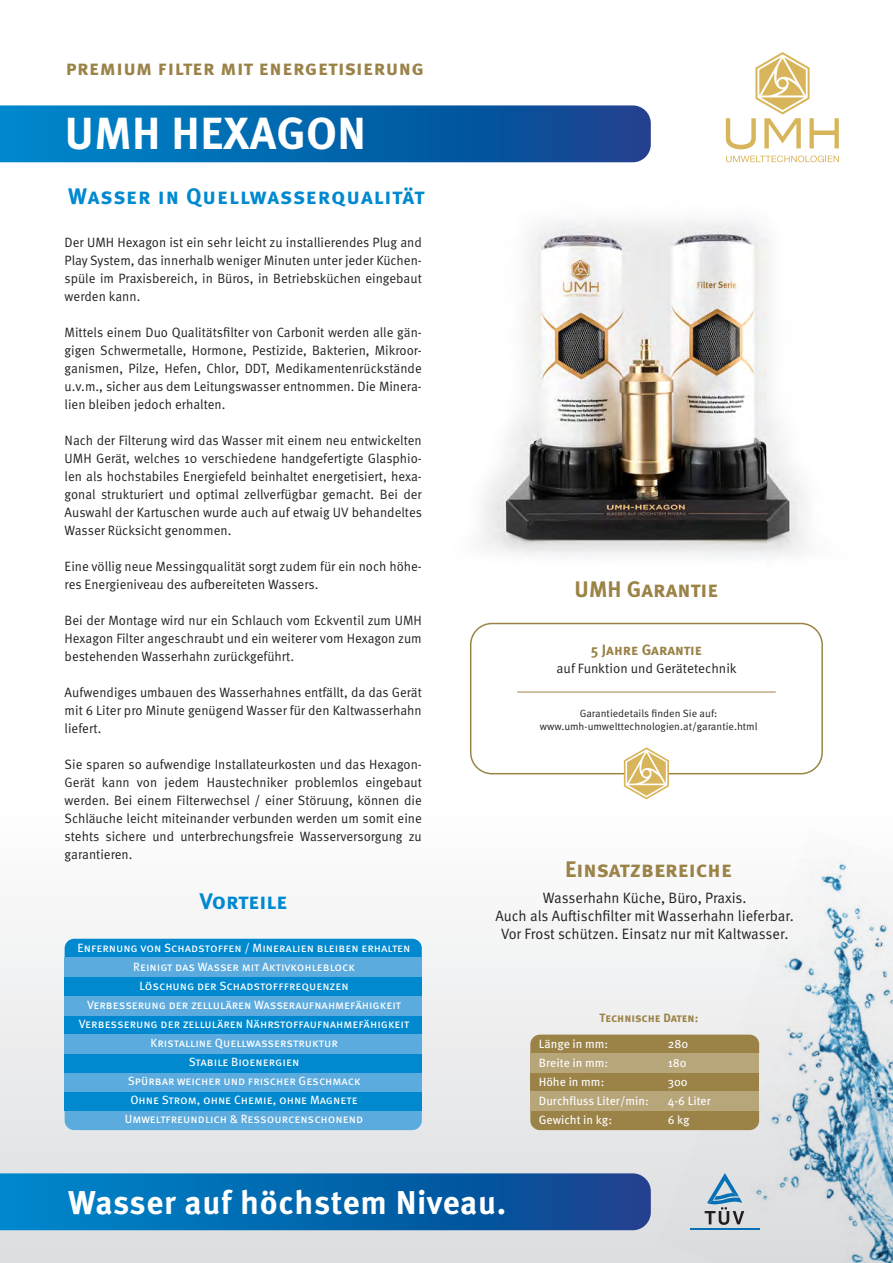
<style>
.page{position:relative;width:893px;height:1263px;background:#fff}
.page>*{position:absolute;margin:0;border:0;box-sizing:border-box;transform-origin:0 0}
.t1{font:700 45px "Meta Pro";letter-spacing:.01em;color:#fff}
.t2{font:700 33px "Meta Pro";letter-spacing:.02em;color:#fff}
.t3{font:700 22.5px "Meta Pro";letter-spacing:.035em;color:#0089cf}
.t4{font:700 22.5px "Meta Pro";letter-spacing:.005em;color:#9b8348}
.t5{font:700 22.5px "Meta Pro";letter-spacing:-.005em;color:#0089cf}
.t6{font:700 20.7px "Meta Pro";letter-spacing:.025em;color:#9b8348}
.t7{font:15px/18px "Meta Pro Norm";color:#231f20;text-align:center;scale:.96 1}
.t8{font:700 15px "Meta Pro";color:#9b8348}
.t9{font:13.5px/18px "Meta Pro Norm";color:#231f20;text-align:justify;scale:.96 1}
.t10{font:13.5px "Meta Pro Norm";color:#231f20}
.t11{font:12px/19px "Meta Pro";color:#fff}
.t12{font:700 12px "Meta Pro";letter-spacing:-.015em;color:#9b8348}
.t13{font:10.5px/13.5px "Meta Pro Norm";color:#231f20;text-align:center}
</style>
<div class="page">
<div style="left:0;top:801px;width:893px;height:462px;background:linear-gradient(to bottom,#fefeff,#dbdddf)"></div>
<hr style="left:517px;top:692px;width:259px;height:1px;background:#9b8348">
<div style="left:470px;top:623px;width:353px;height:151px;border:2px solid #9b8348;border-radius:21px"></div>
<svg style="left:624px;top:747px;width:45px;height:52px"></svg>
<img style="left:658px;top:828px;width:235px;height:435px">
<svg style="left:530px;top:1034px;width:229px;height:20px;background:#9f8951"></svg>
<div style="left:530px;top:1073px;width:229px;height:19px;background:#9b8348"></div>
<div style="left:530px;top:1111px;width:229px;height:19px;background:#9b8348"></div>
<div style="left:530px;top:1054px;width:229px;height:19px;background:#b8a67b"></div>
<div style="left:530px;top:1092px;width:229px;height:19px;background:#b8a67b"></div>
<img style="left:400px;top:162px;width:439px;height:395px">
<svg style="left:0;top:1173px;width:651px;height:57px;background:#0766ad"></svg>
<svg style="left:0;top:105px;width:651px;height:57px;background:#0766ad"></svg>
<svg style="left:726px;top:156px;width:113px;height:6px"></svg>
<svg style="left:726px;top:52px;width:113px;height:97px"></svg>
<div style="left:65px;top:1092px;width:357px;height:19px;background:#0089cf"></div>
<div style="left:65px;top:1073px;width:357px;height:19px;background:#5babdf"></div>
<div style="left:65px;top:1111px;width:357px;height:19px;background:#5babdf"></div>
<div style="left:65px;top:939px;width:357px;height:19px;background:#0089cf"></div>
<div style="left:65px;top:1053px;width:357px;height:20px;background:#0089cf"></div>
<div style="left:65px;top:1015px;width:357px;height:19px;background:#0089cf"></div>
<div style="left:65px;top:977px;width:357px;height:19px;background:#0089cf"></div>
<div style="left:65px;top:996px;width:357px;height:19px;background:#5babdf"></div>
<div style="left:65px;top:958px;width:357px;height:19px;background:#5babdf"></div>
<div style="left:65px;top:1034px;width:357px;height:19px;background:#5babdf"></div>
<h3 class="t6" style="left:66px;top:52px;width:360px">premium filter mit energetisierung</h3>
<h1 class="t1" style="left:65px;top:98px;width:303px">UMH HEXAGON</h1>
<h3 class="t3" style="left:68px;top:178px;width:358px">Wasser in Quellwasserqualität</h3>
<p class="t9" style="left:65px;top:232px;width:374px">Der UMH Hexagon ist ein sehr leicht zu installierendes Plug and Play System, das innerhalb weniger Minuten unter jeder Küchen&shy;spüle im Praxisbereich, in Büros, in Betriebsküchen eingebaut werden kann.</p>
<p class="t9" style="left:65px;top:322px;width:374px">Mittels einem Duo Qualitätsfilter von Carbonit werden alle gän&shy;gigen Schwermetalle, Hormone, Pestizide, Bakterien, Mikroor&shy;ganismen, Pilze, Hefen, Chlor, DDT, Medikamentenrückstände u.v.m., sicher aus dem Leitungswasser entnommen. Die Minera&shy;lien bleiben jedoch erhalten.</p>
<p class="t9" style="left:65px;top:430px;width:374px">Nach der Filterung wird das Wasser mit einem neu entwickelten UMH Gerät, welches 10 verschiedene handgefertigte Glasphio&shy;len als hochstabiles Energiefeld beinhaltet energetisiert, hexa&shy;gonal strukturiert und optimal zellverfügbar gemacht. Bei der Auswahl der Kartuschen wurde auch auf etwaig UV behandeltes Wasser Rücksicht genommen.</p>
<p class="t9" style="left:65px;top:556px;width:374px">Eine völlig neue Messingqualität sorgt zudem für ein noch höhe&shy;res Energieniveau des aufbereiteten Wassers.</p>
<p class="t9" style="left:65px;top:610px;width:374px">Bei der Montage wird nur ein Schlauch vom Eckventil zum UMH Hexagon Filter angeschraubt und ein weiterer vom Hexagon zum bestehenden Wasserhahn zurückgeführt.</p>
<p class="t9" style="left:65px;top:682px;width:374px">Aufwendiges umbauen des Wasserhahnes entfällt, da das Gerät mit 6 Liter pro Minute genügend Wasser für den Kaltwasserhahn liefert.</p>
<p class="t9" style="left:65px;top:754px;width:374px">Sie sparen so aufwendige Installateurkosten und das Hexagon-Gerät kann von jedem Haustechniker problemlos eingebaut werden. Bei einem Filterwechsel / einer Störuung, können die Schläuche leicht miteinander verbunden werden um somit eine stehts sichere und unterbrechungsfreie Wasserversorgung zu garantieren.</p>
<h3 class="t5" style="left:200px;top:883px;width:89px">Vorteile</h3>
<p class="t11" style="left:78px;top:937px;width:334px;text-align:center">Enfernung von Schadstoffen / Mineralien bleiben erhalten Reinigt das Wasser mit Aktivkohleblock<br>Löschung der Schadstofffrequenzen<br>Verbesserung der zellulären Wasseraufnahmefähigkeit Verbesserung der zellulären Nährstoffaufnahmefähigkeit Kristalline Quellwasserstruktur<br>Stabile Bioenergien<br>Spürbar weicher und frischer Geschmack<br>Ohne Strom, ohne Chemie, ohne Magnete<br>Umweltfreundlich &amp; Ressourcenschonend</p>
<h3 class="t4" style="left:574px;top:572px;width:145px">UMH Garantie</h3>
<p class="t8" style="left:591px;top:638px;width:113px">5 Jahre Garantie</p>
<p class="t10" style="left:556px;top:658px;width:182px">auf Funktion und Gerätetechnik</p>
<p class="t13" style="left:540px;top:706px;width:219px">Garantiedetails finden Sie auf: www.umh-umwelttechnologien.at/garantie.html</p>
<h3 class="t4" style="left:565px;top:851px;width:169px">Einsatzbereiche</h3>
<p class="t7" style="left:495px;top:888px;width:312px">Wasserhahn Küche, Büro, Praxis.<br>Auch als Auftischfilter mit Wasserhahn lieferbar.<br>Vor Frost schützen. Einsatz nur mit Kaltwasser.</p>
<p class="t12" style="left:600px;top:1009px;width:100px">Technische Daten:</p>
<p class="t11" style="left:539px;top:1033px;width:112px">Länge in mm:<br>Breite in mm:<br>Höhe in mm:<br>Durchfluss Liter/min:<br>Gewicht in kg:</p>
<p class="t11" style="left:668px;top:1033px;width:45px">280<br>180<br>300<br>4-6 Liter<br>6 kg</p>
<h2 class="t2" style="left:68px;top:1176px;width:440px">Wasser auf höchstem Niveau.</h2>
</div>
